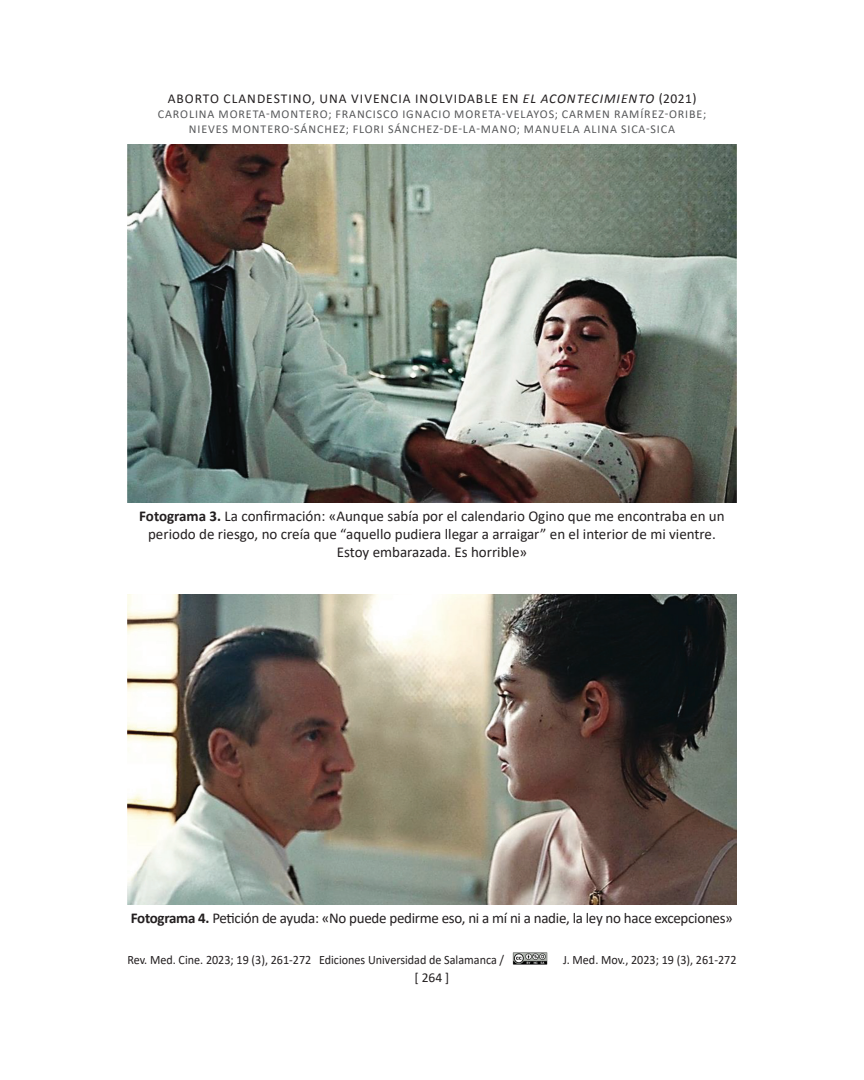
<style>
.page{position:relative;width:864px;height:1080px;background:#fff}
.page>*{position:absolute;margin:0;border:0;box-sizing:border-box;transform-origin:0 0}
.FigureCaption{font:15px/18px "Calibri";color:#231f20;text-align:center}
.FigureCaption-2{font:15px "Calibri";letter-spacing:-.02em;color:#231f20}
.t1{font:13.5px "Calibri";letter-spacing:.075em;color:#231f20}
.t2{font:12.75px "Calibri";color:#231f20;scale:.95 1}
.t3{font:12px/15px "Calibri";letter-spacing:.075em;color:#57585a;text-align:center}
.s1{font-style:italic}
.s2{font-weight:700}
</style>
<div class="page">
<img style="left:513px;top:952px;width:34px;height:12px">
<img style="left:128px;top:145px;width:608px;height:358px">
<img style="left:128px;top:594px;width:608px;height:311px">
<p class="t1" style="left:168px;top:89px;width:530px">ABORTO CLANDESTINO, UNA VIVENCIA INOLVIDABLE EN <span class="s1">EL ACONTECIMIENTO</span> (2021)</p>
<p class="t3" style="left:158px;top:106px;width:550px">CAROLINA MORETA-MONTERO; FRANCISCO IGNACIO MORETA-VELAYOS; CARMEN RAMÍREZ-ORIBE;<br>NIEVES MONTERO-SÁNCHEZ; FLORI SÁNCHEZ-DE-LA-MANO; MANUELA ALINA SICA-SICA</p>
<p class="FigureCaption" style="left:139px;top:506px;width:587px"><span class="s2">Fotograma 3.</span> La confirmación: «Aunque sabía por el calendario Ogino que me encontraba en un periodo de riesgo, no creía que “aquello pudiera llegar a arraigar” en el interior de mi vientre.<br>Estoy embarazada. Es horrible»</p>
<p class="FigureCaption-2" style="left:131px;top:907px;width:604px"><span class="s2">Fotograma 4.</span> Petición de ayuda: «No puede pedirme eso, ni a mí ni a nadie, la ley no hace excepciones»</p>
<p class="t2" style="left:128px;top:951px;width:398px">Rev. Med. Cine. 2023; 19 (3), 261-272 Ediciones Universidad de Salamanca /</p>
<p class="t2" style="left:563px;top:951px;width:184px">J. Med. Mov., 2023; 19 (3), 261-272</p>
<p class="t1" style="left:415px;top:968px;width:36px">[ 264 ]</p>
</div>
